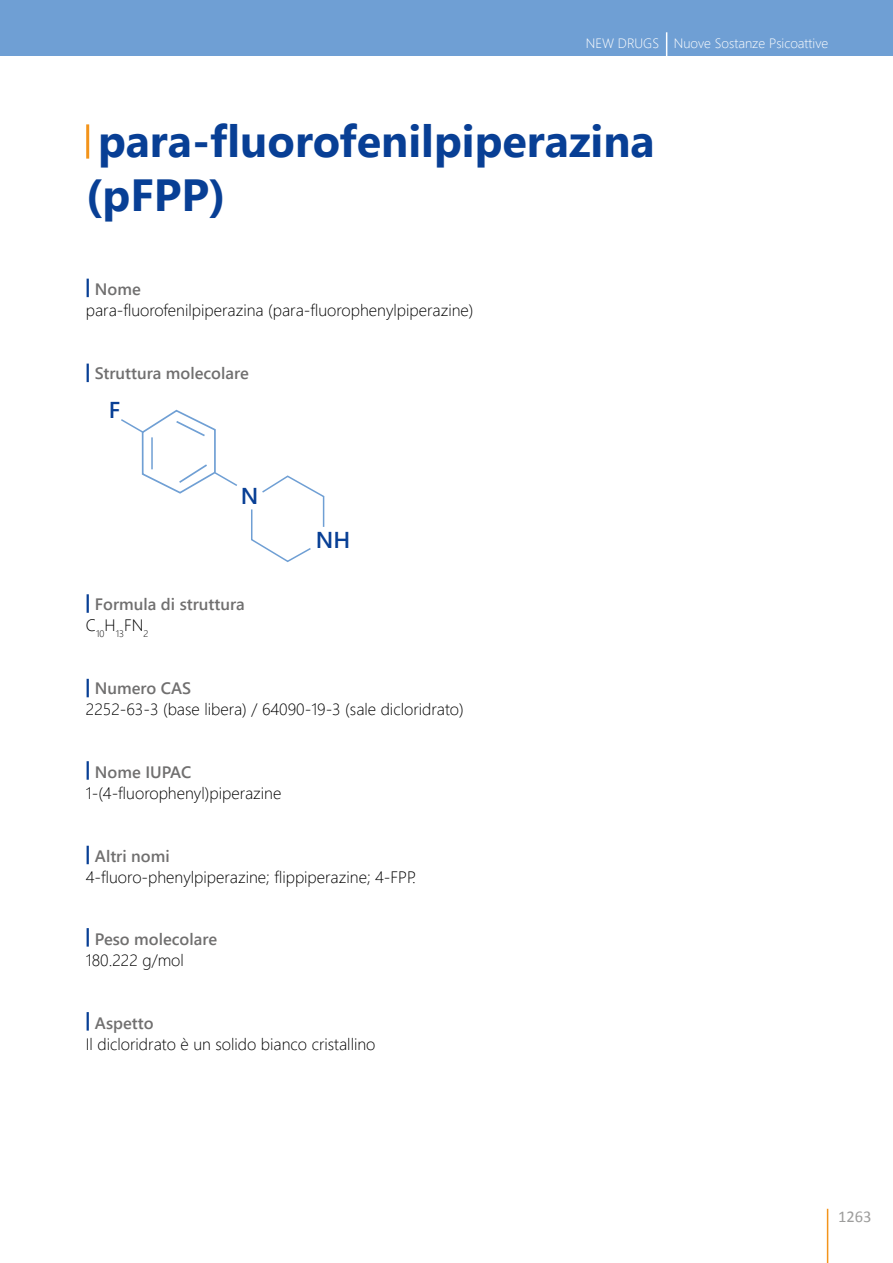
<style>
.page{position:relative;width:893px;height:1263px;background:#fff}
.page>*{position:absolute;margin:0;border:0;box-sizing:border-box;transform-origin:0 0}
.t1{font:700 45px/54px "Segoe UI";color:#083f95}
.t2{font:600 22.95px "Segoe UI";color:#083f95}
.t3{font:300 16.5px "Segoe UI";color:#000}
.t4{font:600 16.5px "Segoe UI";color:#706f6f}
.t5{font:16.5px "Calibri";color:#9d9d9c}
.t6{font:300 13.5px "Segoe UI";color:#fff}
.t7{font:300 9.6px "Segoe UI";color:#000}
</style>
<div class="page">
<div style="left:0;top:0;width:893px;height:55px;background:#6f9fd4"></div>
<hr style="left:827px;top:1209px;width:1px;height:54px;background:#f3941b">
<svg style="left:666px;top:32px;width:1px;height:23px"></svg>
<hr style="left:86px;top:124px;width:3px;height:35px;background:#f3941b">
<svg style="left:87px;top:279px;width:2px;height:18px"></svg>
<svg style="left:87px;top:364px;width:2px;height:18px"></svg>
<svg style="left:87px;top:594px;width:2px;height:19px"></svg>
<svg style="left:87px;top:679px;width:2px;height:18px"></svg>
<svg style="left:87px;top:761px;width:2px;height:19px"></svg>
<svg style="left:87px;top:846px;width:2px;height:18px"></svg>
<svg style="left:87px;top:928px;width:2px;height:19px"></svg>
<svg style="left:87px;top:1012px;width:2px;height:18px"></svg>
<svg style="left:251px;top:475px;width:74px;height:88px"></svg>
<svg style="left:121px;top:409px;width:116px;height:85px"></svg>
<hr style="left:151px;top:437px;width:2px;height:32px;background:#6f9fd4">
<p class="t6" style="left:586px;top:33px;width:244px">NEW DRUGS Nuove Sostanze Psicoattive</p>
<h1 class="t1" style="left:86px;top:112px;width:570px">para-fluorofenilpiperazina (pFPP)</h1>
<p class="t4" style="left:95px;top:277px;width:47px">Nome</p>
<p class="t3" style="left:86px;top:298px;width:389px">para-fluorofenilpiperazina (para-fluorophenylpiperazine)</p>
<p class="t4" style="left:95px;top:361px;width:155px">Struttura molecolare</p>
<h2 class="t2" style="left:109px;top:393px;width:13px">F</h2>
<h2 class="t2" style="left:241px;top:478px;width:19px">N</h2>
<p class="t4" style="left:95px;top:592px;width:151px">Formula di struttura</p>
<p class="t7" style="left:86px;top:626px;width:64px"><sup>C</sup>10<sup>H</sup>13<sup>FN</sup>2</p>
<h2 class="t2" style="left:316px;top:523px;width:36px">NH</h2>
<p class="t4" style="left:95px;top:676px;width:98px">Numero CAS</p>
<p class="t3" style="left:86px;top:697px;width:379px">2252-63-3 (base libera) / 64090-19-3 (sale dicloridrato)</p>
<p class="t4" style="left:95px;top:760px;width:98px">Nome IUPAC</p>
<p class="t3" style="left:86px;top:781px;width:197px">1-(4-fluorophenyl)piperazine</p>
<p class="t4" style="left:95px;top:844px;width:76px">Altri nomi</p>
<p class="t3" style="left:86px;top:865px;width:332px">4-fluoro-phenylpiperazine; flippiperazine; 4-FPP.</p>
<p class="t4" style="left:95px;top:927px;width:124px">Peso molecolare</p>
<p class="t3" style="left:86px;top:948px;width:100px">180.222 g/mol</p>
<p class="t4" style="left:95px;top:1011px;width:60px">Aspetto</p>
<p class="t3" style="left:86px;top:1032px;width:291px">Il dicloridrato è un solido bianco cristallino</p>
<p class="t5" style="left:838px;top:1206px;width:35px">1263</p>
</div>
